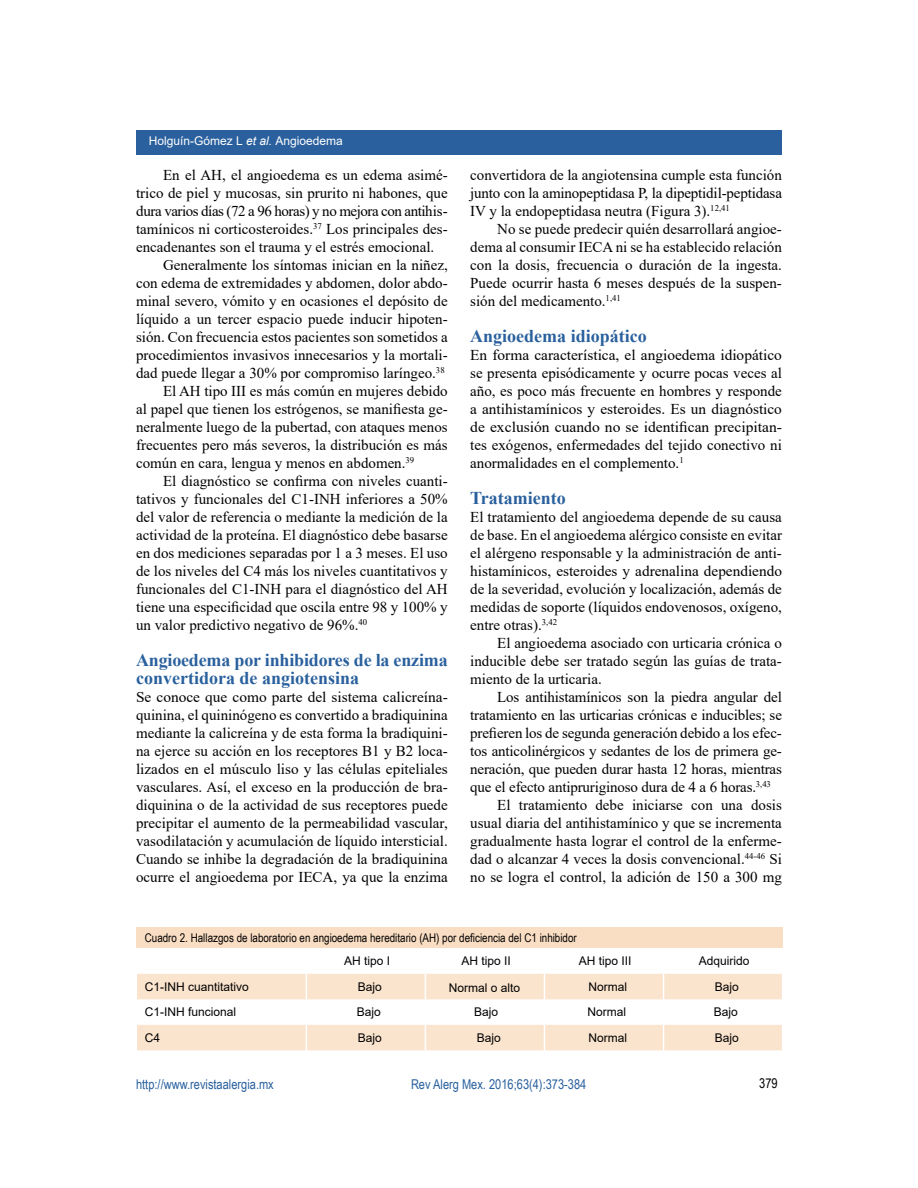
<style>
.page{position:relative;width:918px;height:1188px;background:#fff}
.page>*{position:absolute;margin:0;border:0;box-sizing:border-box;transform-origin:0 0}
.t1{font:700 18px/18px "Times New Roman";color:#29609d}
.t2{font:15px/18px "Times New Roman";color:#000;text-align:justify}
.t3{font:15px "Times New Roman";letter-spacing:-.03em;color:#000}
.t4{font:13.5px "Arial Narrow";color:#29609d}
.t5{font:13.5px "Arial Narrow";color:#000}
.t6{font:12px "Arial";color:#000}
.t7{font:12px "Arial Narrow";color:#000}
.t8{font:12px "Arial";color:#fff}
.s1{font-style:italic}
</style>
<div class="page">
<div style="left:136px;top:130px;width:646px;height:24px;background:#29609d"></div>
<div style="left:136px;top:928px;width:647px;height:20px;background:#fadec4"></div>
<svg style="left:137px;top:974px;width:645px;height:76px;fill:#fbe4ce"></svg>
<svg style="left:306px;top:974px;width:1px;height:25px"></svg>
<svg style="left:425px;top:974px;width:1px;height:25px"></svg>
<svg style="left:544px;top:974px;width:1px;height:25px"></svg>
<svg style="left:663px;top:974px;width:1px;height:25px"></svg>
<svg style="left:306px;top:1025px;width:1px;height:25px"></svg>
<svg style="left:425px;top:1025px;width:1px;height:25px"></svg>
<svg style="left:544px;top:1025px;width:1px;height:25px"></svg>
<svg style="left:663px;top:1025px;width:1px;height:25px"></svg>
<p class="t8" style="left:149px;top:133px;width:196px">Holguín-Gómez L <span class="s1">et al.</span> Angioedema</p>
<p class="t2" style="left:163px;top:166px;width:286px">En el AH, el angioedema es un edema asimé-</p>
<p class="t2" style="left:136px;top:184px;width:313px">trico de piel y mucosas, sin prurito ni habones, que</p>
<p class="t3" style="left:136px;top:201px;width:313px">dura varios días (72 a 96 horas) y no mejora con antihis-</p>
<p class="t2" style="left:136px;top:220px;width:313px">tamínicos ni corticosteroides.<sup>37</sup> Los principales des-</p>
<p class="t2" style="left:136px;top:238px;width:300px">encadenantes son el trauma y el estrés emocional.</p>
<p class="t2" style="left:163px;top:256px;width:286px">Generalmente los síntomas inician en la niñez,</p>
<p class="t2" style="left:136px;top:274px;width:313px">con edema de extremidades y abdomen, dolor abdo-</p>
<p class="t2" style="left:136px;top:292px;width:313px">minal severo, vómito y en ocasiones el depósito de</p>
<p class="t2" style="left:136px;top:310px;width:313px">líquido a un tercer espacio puede inducir hipoten-</p>
<p class="t2" style="left:136px;top:328px;width:313px">sión. Con frecuencia estos pacientes son sometidos a</p>
<p class="t2" style="left:136px;top:346px;width:313px">procedimientos invasivos innecesarios y la mortali-</p>
<p class="t2" style="left:136px;top:364px;width:310px">dad puede llegar a 30% por compromiso laríngeo.<sup>38</sup></p>
<p class="t2" style="left:163px;top:382px;width:286px">El AH tipo III es más común en mujeres debido</p>
<p class="t2" style="left:136px;top:400px;width:313px">al papel que tienen los estrógenos, se manifiesta ge-</p>
<p class="t2" style="left:136px;top:418px;width:313px">neralmente luego de la pubertad, con ataques menos</p>
<p class="t2" style="left:136px;top:436px;width:313px">frecuentes pero más severos, la distribución es más</p>
<p class="t2" style="left:136px;top:454px;width:280px">común en cara, lengua y menos en abdomen.<sup>39</sup></p>
<p class="t2" style="left:163px;top:472px;width:286px">El diagnóstico se confirma con niveles cuanti-</p>
<p class="t2" style="left:136px;top:490px;width:313px">tativos y funcionales del C1-INH inferiores a 50%</p>
<p class="t2" style="left:136px;top:508px;width:313px">del valor de referencia o mediante la medición de la</p>
<p class="t2" style="left:136px;top:526px;width:313px">actividad de la proteína. El diagnóstico debe basarse</p>
<p class="t2" style="left:136px;top:544px;width:313px">en dos mediciones separadas por 1 a 3 meses. El uso</p>
<p class="t2" style="left:136px;top:562px;width:313px">de los niveles del C4 más los niveles cuantitativos y</p>
<p class="t2" style="left:136px;top:580px;width:313px">funcionales del C1-INH para el diagnóstico del AH</p>
<p class="t2" style="left:136px;top:598px;width:313px">tiene una especificidad que oscila entre 98 y 100% y</p>
<p class="t2" style="left:136px;top:616px;width:233px">un valor predictivo negativo de 96%.<sup>40</sup></p>
<p class="t1" style="left:136px;top:651px;width:313px">Angioedema por inhibidores de la enzima convertidora de angiotensina</p>
<p class="t2" style="left:136px;top:688px;width:313px">Se conoce que como parte del sistema calicreína&shy;quinina, el quininógeno es convertido a bradiquinina mediante la calicreína y de esta forma la bradiquini&shy;na ejerce su acción en los receptores B1 y B2 loca&shy;lizados en el músculo liso y las células epiteliales vasculares. Así, el exceso en la producción de bra&shy;diquinina o de la actividad de sus receptores puede precipitar el aumento de la permeabilidad vascular, vasodilatación y acumulación de líquido intersticial.<br>Cuando se inhibe la degradación de la bradiquinina ocurre el angioedema por IECA, ya que la enzima</p>
<p class="t2" style="left:470px;top:166px;width:313px">convertidora de la angiotensina cumple esta función junto con la aminopeptidasa P, la dipeptidil-peptidasa IV y la endopeptidasa neutra (Figura 3).<sup>12,41</sup></p>
<p class="t2" style="left:470px;top:220px;width:313px;text-indent:27px">No se puede predecir quién desarrollará angioe&shy;dema al consumir IECA ni se ha establecido relación con la dosis, frecuencia o duración de la ingesta.<br>Puede ocurrir hasta 6 meses después de la suspen&shy;sión del medicamento.<sup>1,41</sup></p>
<p class="t1" style="left:470px;top:327px;width:178px">Angioedema idiopático</p>
<p class="t2" style="left:470px;top:346px;width:313px">En forma característica, el angioedema idiopático se presenta episódicamente y ocurre pocas veces al año, es poco más frecuente en hombres y responde a antihistamínicos y esteroides. Es un diagnóstico de exclusión cuando no se identifican precipitan&shy;tes exógenos, enfermedades del tejido conectivo ni anormalidades en el complemento.<sup>1</sup></p>
<p class="t1" style="left:470px;top:489px;width:97px">Tratamiento</p>
<p class="t2" style="left:470px;top:508px;width:313px">El tratamiento del angioedema depende de su causa de base. En el angioedema alérgico consiste en evitar el alérgeno responsable y la administración de anti&shy;histamínicos, esteroides y adrenalina dependiendo de la severidad, evolución y localización, además de medidas de soporte (líquidos endovenosos, oxígeno, entre otras).<sup>3,42</sup></p>
<p class="t2" style="left:470px;top:634px;width:313px;text-indent:27px">El angioedema asociado con urticaria crónica o inducible debe ser tratado según las guías de trata&shy;miento de la urticaria.</p>
<p class="t2" style="left:497px;top:688px;width:286px">Los antihistamínicos son la piedra angular del</p>
<p class="t2" style="left:470px;top:706px;width:313px">tratamiento en las urticarias crónicas e inducibles; se</p>
<p class="t2" style="left:470px;top:724px;width:313px">prefieren los de segunda generación debido a los efec-</p>
<p class="t2" style="left:470px;top:742px;width:313px">tos anticolinérgicos y sedantes de los de primera ge-</p>
<p class="t2" style="left:470px;top:760px;width:313px">neración, que pueden durar hasta 12 horas, mientras</p>
<p class="t2" style="left:470px;top:778px;width:302px">que el efecto antipruriginoso dura de 4 a 6 horas.<sup>3,43</sup></p>
<p class="t2" style="left:497px;top:796px;width:286px">El tratamiento debe iniciarse con una dosis</p>
<p class="t2" style="left:470px;top:814px;width:313px">usual diaria del antihistamínico y que se incrementa</p>
<p class="t2" style="left:470px;top:832px;width:313px">gradualmente hasta lograr el control de la enferme-</p>
<p class="t2" style="left:470px;top:850px;width:313px">dad o alcanzar 4 veces la dosis convencional.<sup>44-46</sup> Si</p>
<p class="t2" style="left:470px;top:868px;width:313px">no se logra el control, la adición de 150 a 300 mg</p>
<p class="t7" style="left:145px;top:929px;width:434px">Cuadro 2. Hallazgos de laboratorio en angioedema hereditario (AH) por deficiencia del C1 inhibidor</p>
<p class="t6" style="left:344px;top:953px;width:48px">AH tipo I</p>
<p class="t6" style="left:462px;top:953px;width:51px">AH tipo II</p>
<p class="t6" style="left:579px;top:953px;width:54px">AH tipo III</p>
<p class="t6" style="left:699px;top:953px;width:52px">Adquirido</p>
<p class="t6" style="left:145px;top:978px;width:106px">C1-INH cuantitativo</p>
<p class="t6" style="left:358px;top:978px;width:26px">Bajo</p>
<p class="t6" style="left:449px;top:979px;width:73px">Normal o alto</p>
<p class="t6" style="left:589px;top:978px;width:40px">Normal</p>
<p class="t6" style="left:715px;top:978px;width:26px">Bajo</p>
<p class="t6" style="left:145px;top:1004px;width:93px">C1-INH funcional</p>
<p class="t6" style="left:357px;top:1004px;width:26px">Bajo</p>
<p class="t6" style="left:474px;top:1004px;width:26px">Bajo</p>
<p class="t6" style="left:588px;top:1004px;width:40px">Normal</p>
<p class="t6" style="left:714px;top:1004px;width:26px">Bajo</p>
<p class="t6" style="left:145px;top:1029px;width:17px">C4</p>
<p class="t6" style="left:358px;top:1029px;width:26px">Bajo</p>
<p class="t6" style="left:477px;top:1029px;width:26px">Bajo</p>
<p class="t6" style="left:589px;top:1029px;width:40px">Normal</p>
<p class="t6" style="left:715px;top:1029px;width:26px">Bajo</p>
<p class="t4" style="left:136px;top:1074px;width:139px">http://www.revistaalergia.mx</p>
<p class="t4" style="left:411px;top:1075px;width:177px">Rev Alerg Mex. 2016;63(4):373-384</p>
<p class="t5" style="left:759px;top:1074px;width:20px">379</p>
</div>
